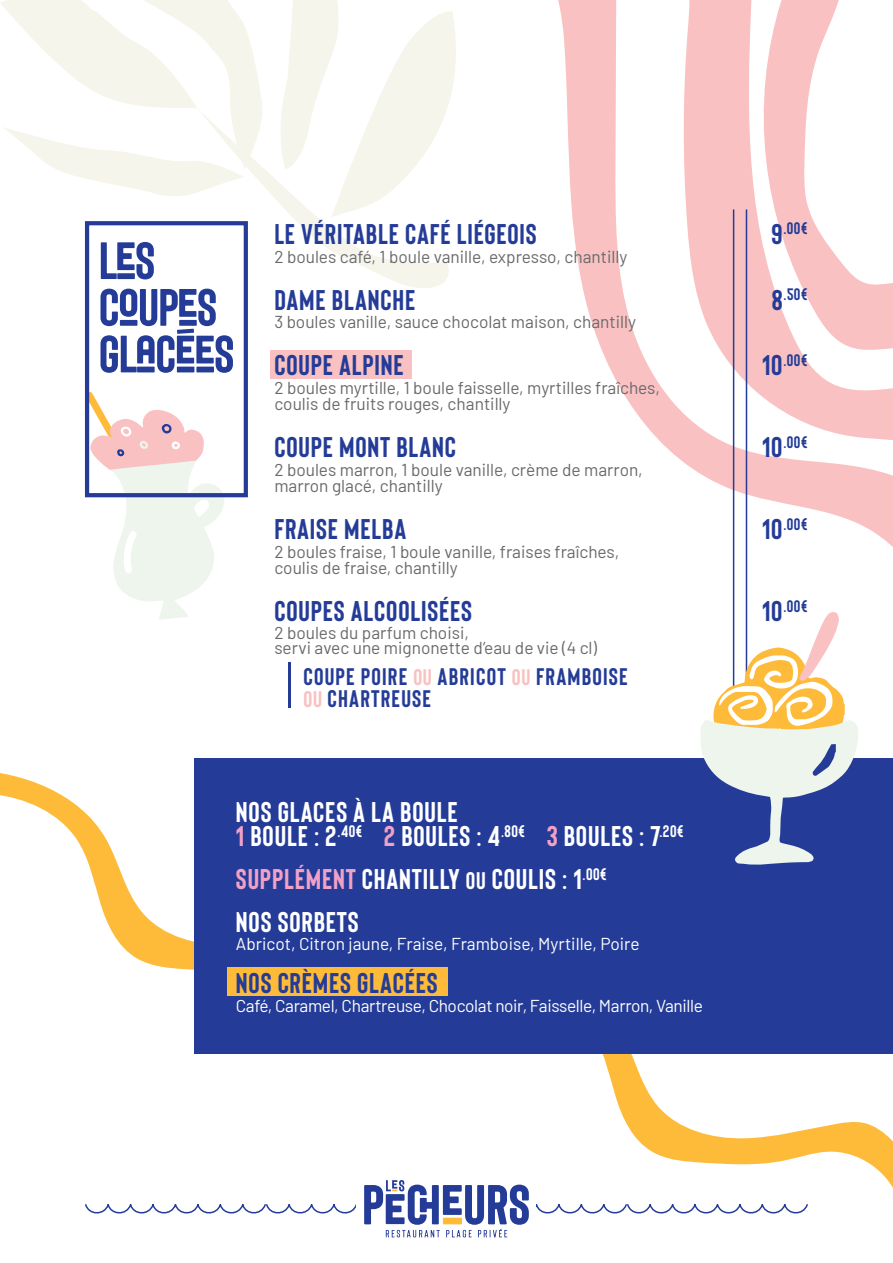
<style>
.page{position:relative;width:893px;height:1263px;background:#fff}
.page>*{position:absolute;margin:0;border:0;box-sizing:border-box;transform-origin:0 0}
.t1{font:52.5px/46.7px "URBANO Regular";letter-spacing:-.02em;color:#243c97}
.t2{font:700 28.5px "Bison";letter-spacing:.03em;color:#243c97}
.t3{font:700 28.5px/24px "Bison";letter-spacing:.03em;color:#fff}
.t4{font:700 24px/22.5px "Bison";letter-spacing:.05em;color:#243c97}
.t5{font:17.25px/16.5px "Barlow";color:#69696c}
.t6{font:17.25px "Barlow";letter-spacing:-.02em;color:#fff}
.t7{font:17.25px "Barlow";color:#fff}
.t8{font:700 16.65px "Bison";letter-spacing:.03em;color:#243c97}
.s1{font-size:28.5px}
.s2{font-size:22.5px;color:#f9c1c1}
.s3{color:#f1a1c6}
.s4{font-size:24px}
</style>
<div class="page">
<svg style="left:385px;top:1237px;width:123px;height:1px"></svg>
<svg style="left:85px;top:1200px;width:723px;height:37px"></svg>
<svg style="left:305px;top:1053px;width:588px;height:147px"></svg>
<svg style="left:0;top:773px;width:194px;height:197px"></svg>
<svg style="left:1px;top:0;width:261px;height:196px"></svg>
<svg style="left:197px;top:108px;width:252px;height:180px"></svg>
<svg style="left:273px;top:0;width:183px;height:217px"></svg>
<svg style="left:558px;top:0;width:335px;height:547px"></svg>
<svg style="left:682px;top:0;width:211px;height:440px;fill:#f9c1c1"></svg>
<svg style="left:749px;top:0;width:144px;height:352px"></svg>
<svg style="left:86px;top:392px;width:139px;height:228px"></svg>
<div style="left:270px;top:350px;width:141px;height:29px;background:#f9c1c1"></div>
<div style="left:85px;top:221px;width:163px;height:276px;border:4px solid #243c97"></div>
<hr style="left:733px;top:209px;width:1px;height:547px;background:#243c97">
<hr style="left:746px;top:209px;width:1px;height:547px;background:#243c97">
<hr style="left:288px;top:662px;width:3px;height:46px;background:#243c97">
<div style="left:194px;top:757px;width:699px;height:296px;background:#243c97"></div>
<div style="left:228px;top:967px;width:220px;height:29px;background:#fdbb39"></div>
<svg style="left:700px;top:612px;width:159px;height:253px"></svg>
<svg style="left:177px;top:329px;width:17px;height:5px"></svg>
<h1 class="t1" style="left:99px;top:240px;width:137px">LES<br>COUPES<br>GLACÉES</h1>
<h2 class="t2" style="left:274px;top:218px;width:264px">LE VÉRITABLE CAFÉ LIÉGEOIS</h2>
<p class="t8" style="left:771px;top:220px;width:38px"><span class="s1">9</span>.00€</p>
<p class="t5" style="left:274px;top:247px;width:355px">2 boules café, 1 boule vanille, expresso, chantilly</p>
<h2 class="t2" style="left:274px;top:284px;width:142px">DAME BLANCHE</h2>
<p class="t8" style="left:772px;top:285px;width:37px"><span class="s1">8</span>.50€</p>
<p class="t5" style="left:274px;top:312px;width:363px">3 boules vanille, sauce chocolat maison, chantilly</p>
<h2 class="t2" style="left:274px;top:350px;width:131px">COUPE ALPINE</h2>
<p class="t8" style="left:762px;top:351px;width:47px"><span class="s1">10</span>.00€</p>
<p class="t5" style="left:274px;top:378px;width:387px">2 boules myrtille, 1 boule faisselle, myrtilles fraîches, coulis de fruits rouges, chantilly</p>
<h2 class="t2" style="left:274px;top:432px;width:183px">COUPE MONT BLANC</h2>
<p class="t8" style="left:762px;top:433px;width:47px"><span class="s1">10</span>.00€</p>
<p class="t5" style="left:274px;top:460px;width:370px">2 boules marron, 1 boule vanille, crème de marron, marron glacé, chantilly</p>
<h2 class="t2" style="left:274px;top:514px;width:133px">FRAISE MELBA</h2>
<p class="t8" style="left:762px;top:515px;width:47px"><span class="s1">10</span>.00€</p>
<p class="t5" style="left:274px;top:542px;width:347px">2 boules fraise, 1 boule vanille, fraises fraîches, coulis de fraise, chantilly</p>
<h2 class="t2" style="left:274px;top:596px;width:199px">COUPES ALCOOLISÉES</h2>
<p class="t8" style="left:762px;top:597px;width:47px"><span class="s1">10</span>.00€</p>
<p class="t5" style="left:274px;top:623px;width:324px;line-height:15px">2 boules du parfum choisi,<br>servi avec une mignonette d’eau de vie (4 cl)</p>
<h3 class="t4" style="left:303px;top:665px;width:326px">COUPE POIRE <span class="s2">OU</span> ABRICOT <span class="s2">OU</span> FRAMBOISE<br><span class="s2">OU</span> CHARTREUSE</h3>
<h2 class="t3" style="left:236px;top:800px;width:449px">NOS GLACES À LA BOULE<br><span class="s3">1</span> BOULE : 2<sup>.40€</sup> <span class="s3">2</span> BOULES : 4<sup>.80€</sup> <span class="s3">3</span> BOULES : 7<sup>.20€</sup></h2>
<h2 class="t3" style="left:236px;top:858px;width:372px;line-height:42.8px"><span class="s3">SUPPLÉMENT</span> CHANTILLY <span class="s4">OU</span> COULIS : 1<sup>.00€<br></sup>NOS SORBETS</h2>
<p class="t7" style="left:236px;top:932px;width:405px">Abricot, Citron jaune, Fraise, Framboise, Myrtille, Poire</p>
<h2 class="t2" style="left:236px;top:967px;width:203px">NOS CRÈMES GLACÉES</h2>
<p class="t6" style="left:236px;top:993px;width:469px">Café, Caramel, Chartreuse, Chocolat noir, Faisselle, Marron, Vanille</p>
</div>
